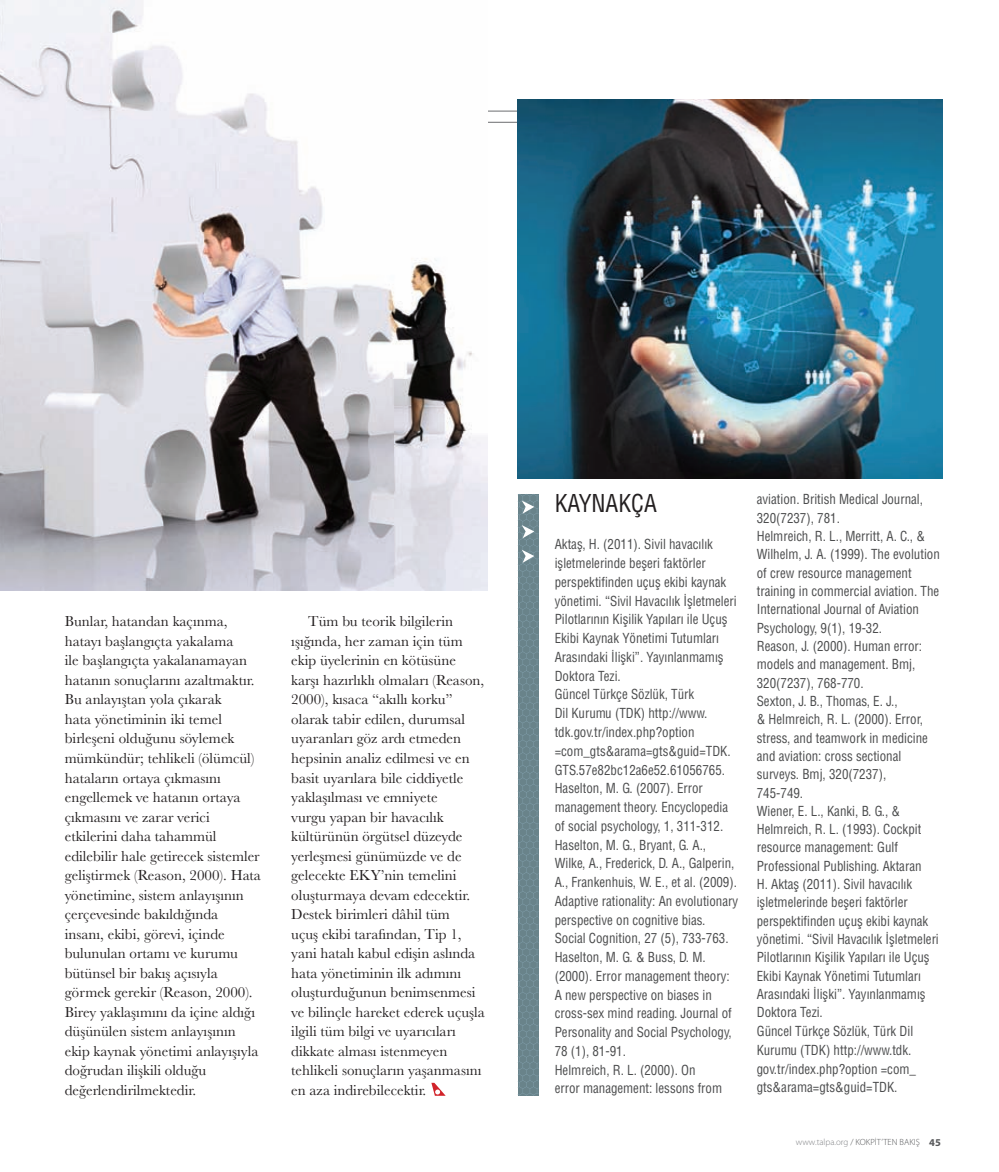
<style>
.page{position:relative;width:999px;height:1172px;background:#fff}
.page>*{position:absolute;margin:0;border:0;box-sizing:border-box;transform-origin:0 0}
.t1{font:24px "Helvetica Cond Normal Tr";color:#231f20;scale:.96 1}
.t2{font:15px/19.5px "Baskerville";color:#231f20}
.t3{font:13.5px/18.5px "Helvetica Cond Normal Tr";color:#4b4c4d;scale:.96 1}
.t4{font:300 9px "Myriad Pro";color:#57585a}
.s1{color:#808285}
.s2{font-weight:700;font-size:10.5px}
</style>
<div class="page">
<hr style="left:65px;top:111px;width:876px;height:1px;background:#6c6d70">
<hr style="left:65px;top:122px;width:876px;height:1px;background:#6c6d70">
<img style="left:0;top:0;width:488px;height:590px">
<svg style="left:431px;top:1082px;width:14px;height:13px"></svg>
<img style="left:518px;top:100px;width:425px;height:379px">
<svg style="left:518px;top:494px;width:21px;height:601px;background:#6d878f"></svg>
<p class="t2" style="left:65px;top:612px;width:198px">Bunlar, hatandan kaçınma, hatayı başlangıçta yakalama<br>ile başlangıçta yakalanamayan hatanın sonuçlarını azaltmaktır.<br>Bu anlayıştan yola çıkarak<br>hata yönetiminin iki temel birleşeni olduğunu söylemek mümkündür; tehlikeli (ölümcül) hataların ortaya çıkmasını engellemek ve hatanın ortaya çıkmasını ve zarar verici etkilerini daha tahammül edilebilir hale getirecek sistemler geliştirmek (Reason, 2000). Hata yönetimine, sistem anlayışının çerçevesinde bakıldığında insanı, ekibi, görevi, içinde bulunulan ortamı ve kurumu bütünsel bir bakış açısıyla görmek gerekir (Reason, 2000).<br>Birey yaklaşımını da içine aldığı düşünülen sistem anlayışının ekip kaynak yönetimi anlayışıyla doğrudan ilişkili olduğu değerlendirilmektedir.</p>
<p class="t2" style="left:291px;top:612px;width:195px;text-indent:17px">Tüm bu teorik bilgilerin ışığında, her zaman için tüm ekip üyelerinin en kötüsüne karşı hazırlıklı olmaları (Reason,<br>2000), kısaca “akıllı korku” olarak tabir edilen, durumsal uyaranları göz ardı etmeden hepsinin analiz edilmesi ve en basit uyarılara bile ciddiyetle yaklaşılması ve emniyete<br>vurgu yapan bir havacılık kültürünün örgütsel düzeyde yerleşmesi günümüzde ve de gelecekte EKY’nin temelini oluşturmaya devam edecektir.<br>Destek birimleri dâhil tüm<br>uçuş ekibi tarafından, Tip 1, yani hatalı kabul edişin aslında hata yönetiminin ilk adımını oluşturduğunun benimsenmesi ve bilinçle hareket ederek uçuşla ilgili tüm bilgi ve uyarıcıları dikkate alması istenmeyen tehlikeli sonuçların yaşanmasını en aza indirebilecektir.</p>
<h1 class="t1" style="left:555px;top:488px;width:108px">KAYNAKÇA</h1>
<p class="t3" style="left:555px;top:535px;width:193px">Aktaş, H. (2011). Sivil havacılık işletmelerinde beşeri faktörler perspektifinden uçuş ekibi kaynak yönetimi. “Sivil Havacılık İşletmeleri<br>Pilotlarının Kişilik Yapıları ile Uçuş<br>Ekibi Kaynak Yönetimi Tutumları<br>Arasındaki İlişki”. Yayınlanmamış<br>Doktora Tezi.<br>Güncel Türkçe Sözlük, Türk<br>Dil Kurumu (TDK) http://www. tdk.gov.tr/index.php?option =com_gts&amp;arama=gts&amp;guid=TDK.<br>GTS.57e82bc12a6e52.61056765.<br>Haselton, M. G. (2007). Error management theory. Encyclopedia of social psychology, 1, 311-312.<br>Haselton, M. G., Bryant, G. A.,<br>Wilke, A., Frederick, D. A., Galperin,<br>A., Frankenhuis, W. E., et al. (2009).<br>Adaptive rationality: An evolutionary perspective on cognitive bias.<br>Social Cognition, 27 (5), 733-763.<br>Haselton, M. G. &amp; Buss, D. M. (2000). Error management theory:<br>A new perspective on biases in cross-sex mind reading. Journal of<br>Personality and Social Psychology,<br>78 (1), 81-91.<br>Helmreich, R. L. (2000). On<br>error management: lessons from</p>
<p class="t3" style="left:757px;top:489px;width:192px">aviation. British Medical Journal,<br>320(7237), 781.<br>Helmreich, R. L., Merritt, A. C., &amp;<br>Wilhelm, J. A. (1999). The evolution of crew resource management training in commercial aviation. The<br>International Journal of Aviation<br>Psychology, 9(1), 19-32.<br>Reason, J. (2000). Human error: models and management. Bmj,<br>320(7237), 768-770.<br>Sexton, J. B., Thomas, E. J.,<br>&amp; Helmreich, R. L. (2000). Error, stress, and teamwork in medicine and aviation: cross sectional surveys. Bmj, 320(7237),<br>745-749.<br>Wiener, E. L., Kanki, B. G., &amp;<br>Helmreich, R. L. (1993). Cockpit resource management: Gulf<br>Professional Publishing. Aktaran<br>H. Aktaş (2011). Sivil havacılık işletmelerinde beşeri faktörler perspektifinden uçuş ekibi kaynak yönetimi. “Sivil Havacılık İşletmeleri<br>Pilotlarının Kişilik Yapıları ile Uçuş<br>Ekibi Kaynak Yönetimi Tutumları<br>Arasındaki İlişki”. Yayınlanmamış<br>Doktora Tezi.<br>Güncel Türkçe Sözlük, Türk Dil<br>Kurumu (TDK) http://www.tdk. gov.tr/index.php?option =com_ gts&amp;arama=gts&amp;guid=TDK.</p>
<p class="t4" style="left:796px;top:1136px;width:146px"><span class="s1">www.talpa.org</span> / KOKPİT’TEN BAKIŞ <span class="s2">45</span></p>
</div>
